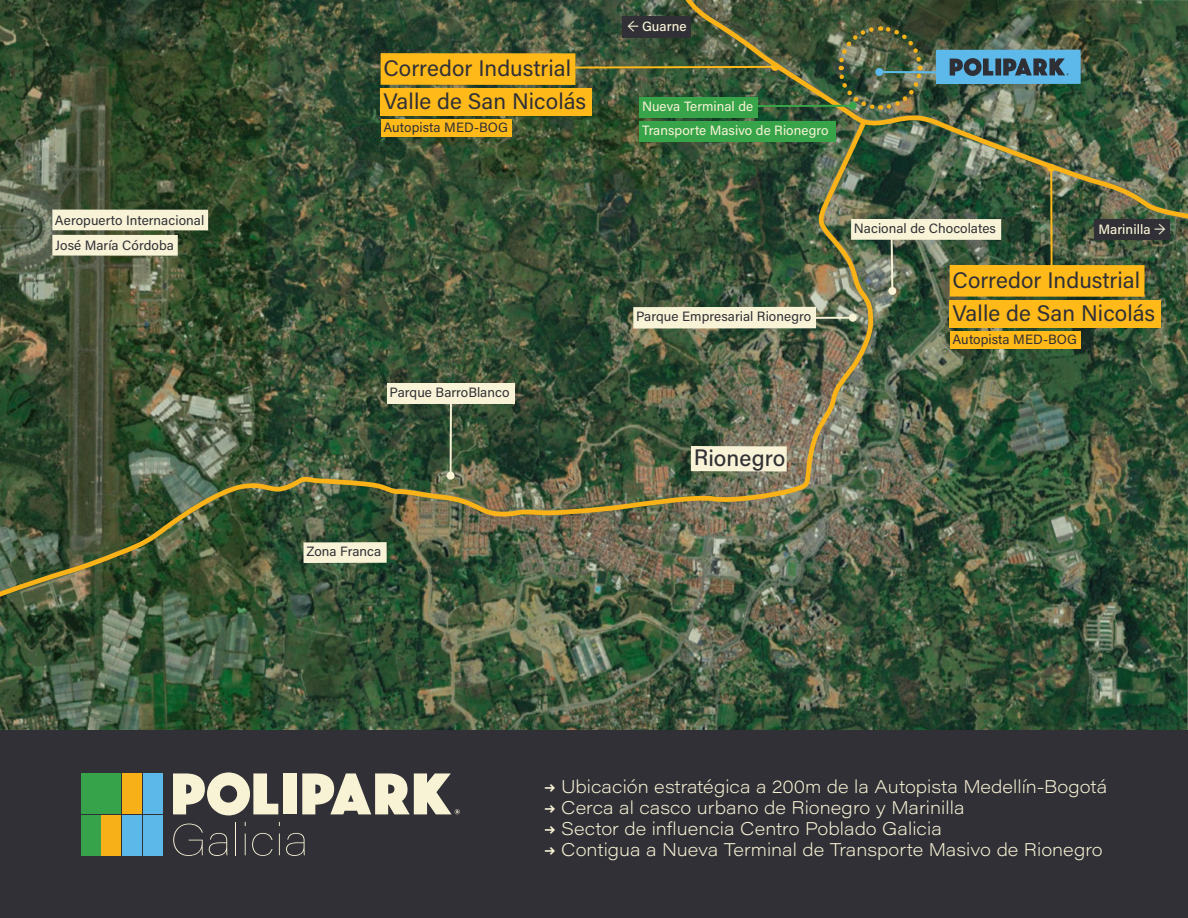
<style>
.page{position:relative;width:1188px;height:918px;background:#fff}
.page>*{position:absolute;margin:0;border:0;box-sizing:border-box;transform-origin:0 0}
.t1{font:22.5px "Acumin Pro";letter-spacing:.005em;color:#303036}
.t2{font:500 22.5px "Acumin Pro";color:#303036}
.t3{font:200 18px "Acumin Pro Wide";color:#f9f3d6}
.t4{font:13.5px/25.2px "Acumin Pro";letter-spacing:.005em;color:#303036}
.t5{font:13.5px/24.3px "Acumin Pro";letter-spacing:.005em;color:#f8f2d6}
.t6{font:500 13.5px "Acumin Pro";letter-spacing:.005em;color:#f9f3d6}
.s1{font-family:"Nitti Grotesk";font-weight:700}
</style>
<div class="page">
<img style="left:0;top:0;width:1188px;height:731px">
<hr style="left:1050px;top:168px;width:3px;height:115px;background:#ffba19">
<svg style="left:575px;top:65px;width:105px;height:5px"></svg>
<svg style="left:890px;top:240px;width:4px;height:47px"></svg>
<div style="left:888px;top:287px;width:8px;height:8px;background:#f8f2d6;border-radius:50%"></div>
<div style="left:851px;top:219px;width:150px;height:21px;background:#f8f2d6"></div>
<div style="left:950px;top:331px;width:131px;height:18px;background:#ffba19"></div>
<div style="left:950px;top:300px;width:211px;height:28px;background:#ffba19"></div>
<div style="left:950px;top:265px;width:195px;height:32px;background:#ffba19"></div>
<div style="left:381px;top:88px;width:211px;height:28px;background:#ffba19"></div>
<div style="left:381px;top:53px;width:194px;height:32px;background:#ffba19"></div>
<img style="left:0;top:117px;width:876px;height:488px">
<img style="left:680px;top:0;width:508px;height:223px">
<hr style="left:753px;top:105px;width:100px;height:2px;background:#38a44a">
<div style="left:849px;top:102px;width:8px;height:8px;background:#38a44a;border-radius:50%"></div>
<div style="left:639px;top:97px;width:119px;height:20px;background:#38a44a"></div>
<div style="left:639px;top:121px;width:197px;height:21px;background:#38a44a"></div>
<div style="left:1094px;top:219px;width:76px;height:21px;background:#303036"></div>
<div style="left:623px;top:16px;width:68px;height:21px;background:#303036"></div>
<div style="left:0;top:731px;width:1188px;height:187px;background:#303036"></div>
<svg style="left:173px;top:824px;width:30px;height:32px"></svg>
<svg style="left:209px;top:833px;width:18px;height:23px"></svg>
<hr style="left:236px;top:822px;width:1px;height:33px;background:#f9f3d6">
<svg style="left:245px;top:834px;width:1px;height:21px"></svg>
<svg style="left:252px;top:833px;width:21px;height:23px"></svg>
<svg style="left:279px;top:834px;width:1px;height:21px"></svg>
<svg style="left:286px;top:833px;width:19px;height:23px"></svg>
<svg style="left:173px;top:772px;width:105px;height:43px"></svg>
<div style="left:283px;top:773px;width:14px;height:41px;background:#f9f3d6"></div>
<svg style="left:302px;top:773px;width:158px;height:41px"></svg>
<div style="left:122px;top:773px;width:20px;height:41px;background:#f7b017"></div>
<div style="left:101px;top:815px;width:20px;height:41px;background:#f7b017"></div>
<div style="left:101px;top:773px;width:20px;height:41px;background:#36a34a"></div>
<div style="left:81px;top:773px;width:19px;height:41px;background:#36a34a"></div>
<div style="left:81px;top:815px;width:19px;height:41px;background:#36a34a"></div>
<div style="left:122px;top:815px;width:20px;height:41px;background:#5cb8e8"></div>
<div style="left:143px;top:815px;width:19px;height:41px;background:#5cb8e8"></div>
<div style="left:143px;top:773px;width:19px;height:41px;background:#5cb8e8"></div>
<p class="t4" style="left:55px;top:207px;width:151px">Aeropuerto Internacional<br>José María Córdoba</p>
<p class="t1" style="left:383px;top:52px;width:189px">Corredor Industrial</p>
<p class="t1" style="left:383px;top:86px;width:204px">Valle de San Nicolás</p>
<p class="t4" style="left:383px;top:114px;width:126px">Autopista MED-BOG</p>
<p class="t4" style="left:390px;top:379px;width:122px">Parque BarroBlanco</p>
<p class="t4" style="left:306px;top:538px;width:77px">Zona Franca</p>
<p class="t6" style="left:627px;top:17px;width:61px">← Guarne</p>
<p class="t5" style="left:642px;top:93px;width:188px">Nueva Terminal de<br>Transporte Masivo de Rionegro</p>
<p class="t4" style="left:636px;top:303px;width:177px">Parque Empresarial Rionegro</p>
<p class="t4" style="left:854px;top:215px;width:144px">Nacional de Chocolates</p>
<p class="t6" style="left:1099px;top:219px;width:69px">Marinilla →</p>
<p class="t1" style="left:952px;top:264px;width:189px">Corredor Industrial</p>
<p class="t1" style="left:952px;top:298px;width:204px">Valle de San Nicolás</p>
<p class="t4" style="left:952px;top:326px;width:126px">Autopista MED-BOG</p>
<p class="t2" style="left:694px;top:442px;width:93px">Rionegro</p>
<p class="t3" style="left:545px;top:774px;width:564px"><span class="s1">→</span> Ubicación estratégica a 200m de la Autopista Medellín-Bogotá</p>
<p class="t3" style="left:545px;top:795px;width:422px"><span class="s1">→</span> Cerca al casco urbano de Rionegro y Marinilla</p>
<p class="t3" style="left:545px;top:816px;width:399px"><span class="s1">→</span> Sector de influencia Centro Poblado Galicia</p>
<p class="t3" style="left:545px;top:837px;width:560px"><span class="s1">→</span> Contigua a Nueva Terminal de Transporte Masivo de Rionegro</p>
</div>
